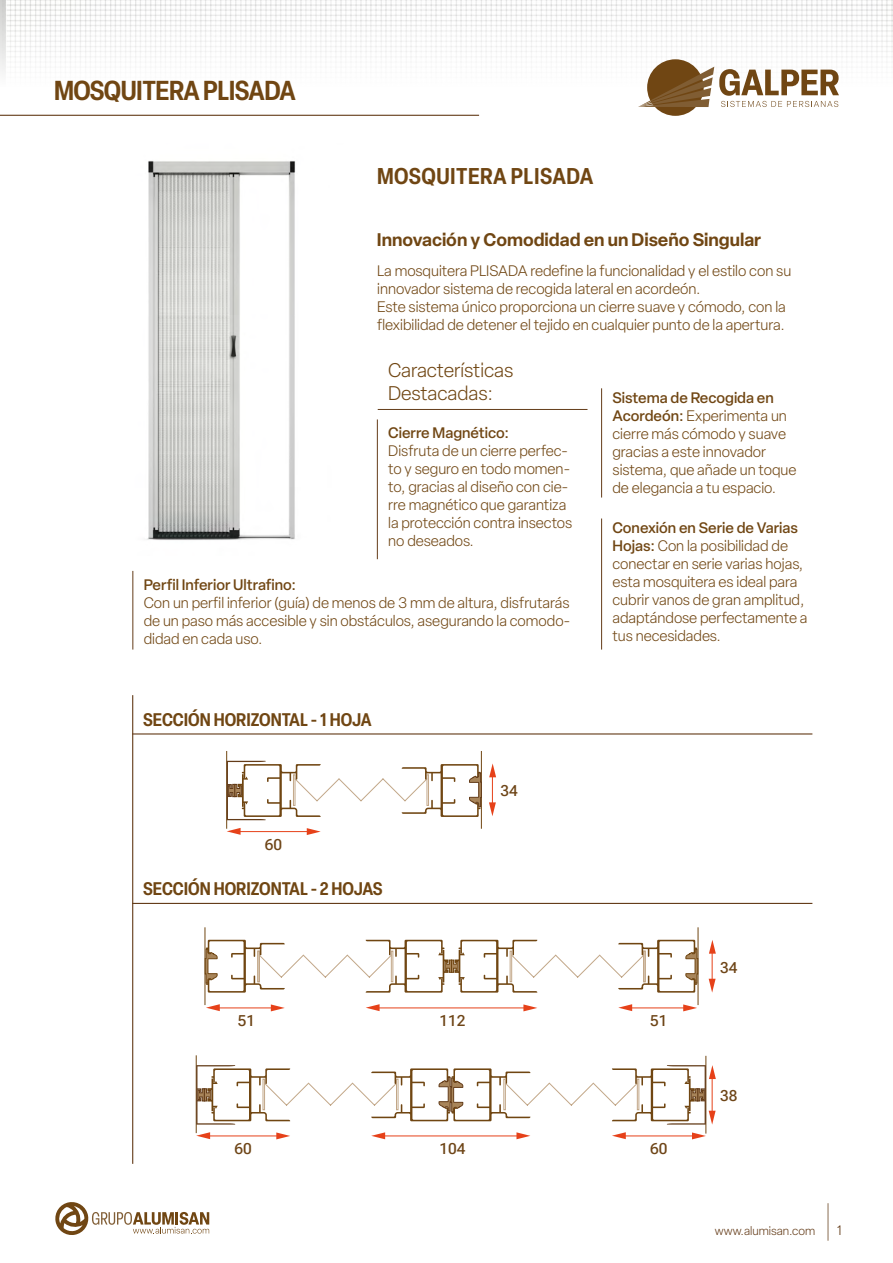
<style>
.page{position:relative;width:893px;height:1263px;background:#fff}
.page>*{position:absolute;margin:0;border:0;box-sizing:border-box;transform-origin:0 0}
.t1{font:600 condensed 27px "Elza";letter-spacing:-.02em;color:#704613}
.t2{font:600 condensed 22.5px "Elza";letter-spacing:.02em;color:#704613}
.t3{font:600 condensed 19.65px "Elza";color:#6e4517}
.t4{font:300 19.5px/23.4px "Elza";color:#704613}
.t5{font:600 condensed 18px "Elza";color:#704613}
.t6{font:600 18px "Elza";color:#704613}
.t7{font:15.3px "Roboto Flex";color:#6e4517}
.t8{font:300 15px/18px "Elza";color:#704613}
.t9{font:500 15px "Elza";color:#704613}
.t10{font:300 13.5px "Elza Text";color:#643c19}
.t11{font:300 12px "Elza";color:#643c19}
.s1{font-weight:500}
</style>
<div class="page">
<img style="left:0;top:0;width:893px;height:73px">
<div style="left:647px;top:59px;width:57px;height:57px;background:#704613;border-radius:50%"></div>
<svg style="left:638px;top:67px;width:201px;height:40px"></svg>
<svg style="left:55px;top:1202px;width:154px;height:33px"></svg>
<hr style="left:827px;top:1203px;width:2px;height:38px;background:#b19e8c">
<img style="left:146px;top:161px;width:150px;height:379px">
<hr style="left:601px;top:388px;width:1px;height:109px;background:#643c19">
<hr style="left:601px;top:518px;width:1px;height:131px;background:#643c19">
<hr style="left:378px;top:409px;width:209px;height:1px;background:#643c19">
<hr style="left:377px;top:419px;width:1px;height:140px;background:#643c19">
<hr style="left:132px;top:571px;width:1px;height:78px;background:#643c19">
<hr style="left:132px;top:695px;width:1px;height:469px;background:#643c19">
<hr style="left:132px;top:733px;width:680px;height:1px;background:#643c19">
<hr style="left:132px;top:903px;width:680px;height:1px;background:#643c19">
<hr style="left:238px;top:831px;width:72px;height:1px;background:#e64119">
<svg style="left:307px;top:828px;width:14px;height:7px"></svg>
<svg style="left:227px;top:828px;width:14px;height:7px"></svg>
<hr style="left:226px;top:751px;width:1px;height:78px;background:#704612">
<hr style="left:481px;top:751px;width:1px;height:78px;background:#704612">
<svg style="left:227px;top:761px;width:254px;height:59px"></svg>
<hr style="left:492px;top:773px;width:1px;height:32px;background:#e64119">
<svg style="left:489px;top:802px;width:7px;height:14px"></svg>
<svg style="left:489px;top:763px;width:7px;height:14px"></svg>
<hr style="left:712px;top:949px;width:1px;height:33px;background:#e64119">
<svg style="left:709px;top:979px;width:7px;height:14px"></svg>
<svg style="left:709px;top:940px;width:7px;height:14px"></svg>
<hr style="left:629px;top:1008px;width:56px;height:1px;background:#e64119">
<svg style="left:683px;top:1004px;width:14px;height:7px"></svg>
<svg style="left:618px;top:1004px;width:14px;height:7px"></svg>
<hr style="left:217px;top:1008px;width:55px;height:1px;background:#e64119">
<svg style="left:271px;top:1004px;width:14px;height:7px"></svg>
<svg style="left:206px;top:1004px;width:14px;height:7px"></svg>
<hr style="left:376px;top:1008px;width:149px;height:1px;background:#e64119">
<svg style="left:523px;top:1004px;width:14px;height:7px"></svg>
<svg style="left:366px;top:1004px;width:14px;height:7px"></svg>
<hr style="left:205px;top:927px;width:1px;height:78px;background:#704612">
<hr style="left:698px;top:927px;width:1px;height:78px;background:#704612">
<svg style="left:205px;top:940px;width:493px;height:53px"></svg>
<hr style="left:623px;top:1136px;width:73px;height:1px;background:#e64119">
<svg style="left:692px;top:1132px;width:14px;height:7px"></svg>
<svg style="left:612px;top:1132px;width:14px;height:7px"></svg>
<hr style="left:207px;top:1136px;width:73px;height:1px;background:#e64119">
<svg style="left:276px;top:1132px;width:14px;height:7px"></svg>
<svg style="left:196px;top:1132px;width:14px;height:7px"></svg>
<hr style="left:376px;top:1136px;width:149px;height:1px;background:#e64119">
<svg style="left:516px;top:1132px;width:14px;height:7px"></svg>
<svg style="left:371px;top:1132px;width:14px;height:7px"></svg>
<hr style="left:196px;top:1055px;width:1px;height:78px;background:#704612">
<hr style="left:706px;top:1056px;width:1px;height:77px;background:#704612">
<svg style="left:196px;top:1065px;width:520px;height:59px"></svg>
<hr style="left:0;top:115px;width:479px;height:1px;background:#643c19">
<h1 class="t1" style="left:54px;top:71px;width:243px">MOSQUITERA PLISADA</h1>
<h2 class="t2" style="left:377px;top:160px;width:218px">MOSQUITERA PLISADA</h2>
<p class="t6" style="left:377px;top:227px;width:386px">Innovación y Comodidad en un Diseño Singular</p>
<p class="t8" style="left:377px;top:261px;width:416px">La mosquitera PLISADA redefine la funcionalidad y el estilo con su innovador sistema de recogida lateral en acordeón.<br>Este sistema único proporciona un cierre suave y cómodo, con la flexibilidad de detener el tejido en cualquier punto de la apertura.</p>
<h3 class="t4" style="left:388px;top:358px;width:127px">Características<br>Destacadas:</h3>
<p class="t8" style="left:612px;top:388px;width:186px"><span class="s1">Sistema de Recogida en<br>Acordeón:</span> Experimenta un cierre más cómodo y suave gracias a este innovador sistema, que añade un toque de elegancia a tu espacio.</p>
<p class="t8" style="left:612px;top:518px;width:196px"><span class="s1">Conexión en Serie de Varias<br>Hojas:</span> Con la posibilidad de conectar en serie varias hojas, esta mosquitera es ideal para cubrir vanos de gran amplitud, adaptándose perfectamente a tus necesidades.</p>
<p class="t9" style="left:388px;top:423px;width:122px">Cierre Magnético:</p>
<p class="t8" style="left:388px;top:442px;width:186px">Disfruta de un cierre perfec&shy;to y seguro en todo momen&shy;to, gracias al diseño con cie&shy;rre magnético que garantiza la protección contra insectos no deseados.</p>
<p class="t9" style="left:144px;top:574px;width:154px">Perfil Inferior Ultrafino:</p>
<p class="t8" style="left:144px;top:593px;width:428px;text-align:justify">Con un perfil inferior (guía) de menos de 3 mm de altura, disfrutarás de un paso más accesible y sin obstáculos, asegurando la comodo&shy;didad en cada uso.</p>
<h3 class="t3" style="left:81px;top:592px;width:130px">MOSQ. PLISADA</h3>
<p class="t5" style="left:143px;top:707px;width:230px">SECCIÓN HORIZONTAL - 1 HOJA</p>
<p class="t7" style="left:265px;top:831px;width:19px">60</p>
<p class="t5" style="left:143px;top:876px;width:241px">SECCIÓN HORIZONTAL - 2 HOJAS</p>
<p class="t7" style="left:500px;top:778px;width:19px">34</p>
<p class="t7" style="left:238px;top:1007px;width:19px">51</p>
<p class="t7" style="left:440px;top:1007px;width:27px">112</p>
<p class="t7" style="left:650px;top:1007px;width:19px">51</p>
<p class="t7" style="left:234px;top:1135px;width:19px">60</p>
<p class="t7" style="left:440px;top:1135px;width:27px">104</p>
<p class="t7" style="left:650px;top:1135px;width:19px">60</p>
<p class="t7" style="left:720px;top:954px;width:19px">34</p>
<p class="t7" style="left:720px;top:1082px;width:19px">38</p>
<p class="t11" style="left:715px;top:1223px;width:102px">www.alumisan.com</p>
<p class="t10" style="left:837px;top:1221px;width:6px">1</p>
</div>
